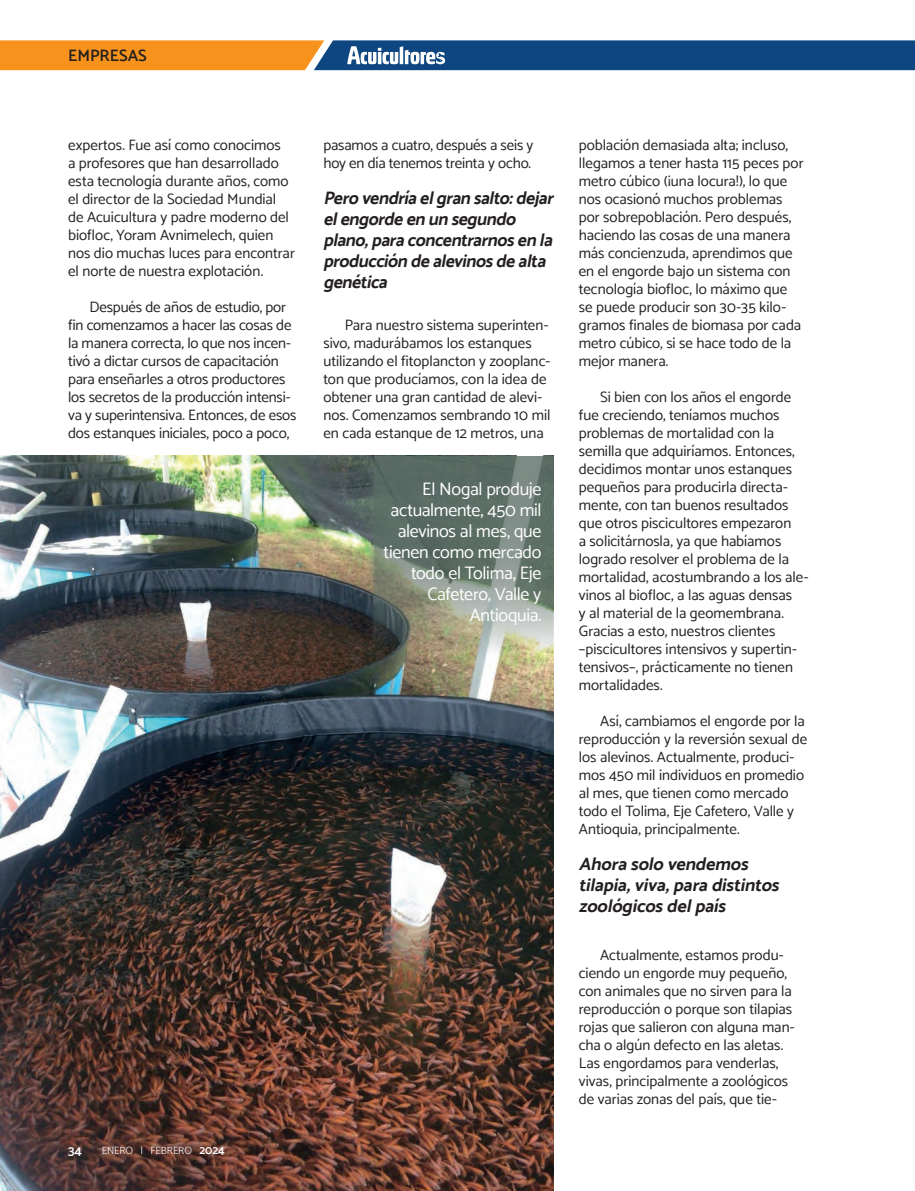
<style>
.page{position:relative;width:915px;height:1191px;background:#fff}
.page>*{position:absolute;margin:0;border:0;box-sizing:border-box;transform-origin:0 0}
.t1{font:italic 700 18px/21px "Catamaran";color:#231f20}
.t2{font:18px/21px "Catamaran";letter-spacing:-.02em;color:#fff;text-align:right}
.t3{font:600 16.5px "Catamaran";color:#231f20}
.t4{font:15px/18px "Catamaran";color:#231f20}
.t5{font:600 13.5px "Catamaran";color:#fff}
.t6{font:300 10.5px "Catamaran";color:#fff}
.s1{font-weight:600;font-size:12px}
</style>
<div class="page">
<svg style="left:0;top:40px;width:915px;height:30px;background:#6a6a65"></svg>
<img style="left:0;top:456px;width:553px;height:735px">
<svg style="left:367px;top:456px;width:186px;height:198px;background:#758075"></svg>
<p class="t3" style="left:68px;top:46px;width:80px">EMPRESAS</p>
<p class="t4" style="left:68px;top:136px;width:228px">expertos. Fue así como conocimos<br>a profesores que han desarrollado esta tecnología durante años, como el director de la Sociedad Mundial de Acuicultura y padre moderno del biofloc, Yoram Avnimelech, quien nos dio muchas luces para encontrar el norte de nuestra explotación.</p>
<p class="t4" style="left:68px;top:298px;width:230px;text-indent:21px">Después de años de estudio, por fin comenzamos a hacer las cosas de la manera correcta, lo que nos incen&shy;tivó a dictar cursos de capacitación para enseñarles a otros productores los secretos de la producción intensi&shy;va y superintensiva. Entonces, de esos dos estanques iniciales, poco a poco,</p>
<p class="t5" style="left:68px;top:1142px;width:15px">34</p>
<p class="t6" style="left:102px;top:1143px;width:124px">ENERO | FEBRERO <span class="s1">2024</span></p>
<p class="t4" style="left:323px;top:136px;width:211px">pasamos a cuatro, después a seis y hoy en día tenemos treinta y ocho.</p>
<p class="t1" style="left:323px;top:187px;width:237px">Perovendríaelgransalto:dejar elengordeenunsegundo plano,paraconcentrarnosenla produccióndealevinosdealta genética</p>
<p class="t4" style="left:323px;top:316px;width:228px;text-indent:21px">Para nuestro sistema superinten&shy;sivo, madurábamos los estanques utilizando el fitoplancton y zooplanc&shy;ton que producíamos, con la idea de obtener una gran cantidad de alevi&shy;nos. Comenzamos sembrando 10 mil en cada estanque de 12 metros, una</p>
<p class="t2" style="left:383px;top:478px;width:159px">El Nogal produje actualmente, 450 mil alevinos al mes, que tienen como mercado todo el Tolima, Eje<br>Cafetero, Valle y<br>Antioquia.</p>
<p class="t4" style="left:578px;top:136px;width:226px">población demasiada alta; incluso, llegamos a tener hasta 115 peces por metro cúbico (¡una locura!), lo que nos ocasionó muchos problemas por sobrepoblación. Pero después, haciendo las cosas de una manera más concienzuda, aprendimos que en el engorde bajo un sistema con tecnología biofloc, lo máximo que se puede producir son 30-35 kilo&shy;gramos finales de biomasa por cada metro cúbico, si se hace todo de la mejor manera.</p>
<p class="t4" style="left:578px;top:388px;width:231px;text-indent:21px">Si bien con los años el engorde fue creciendo, teníamos muchos problemas de mortalidad con la semilla que adquiríamos. Entonces, decidimos montar unos estanques pequeños para producirla directa&shy;mente, con tan buenos resultados que otros piscicultores empezaron<br>a solicitárnosla, ya que habíamos logrado resolver el problema de la mortalidad, acostumbrando a los ale&shy;vinos al biofloc, a las aguas densas<br>y al material de la geomembrana.<br>Gracias a esto, nuestros clientes –piscicultores intensivos y supertin&shy;tensivos–, prácticamente no tienen mortalidades.</p>
<p class="t4" style="left:578px;top:712px;width:230px;text-indent:21px">Así, cambiamos el engorde por la reproducción y la reversión sexual de los alevinos. Actualmente, produci&shy;mos 450 mil individuos en promedio al mes, que tienen como mercado todo el Tolima, Eje Cafetero, Valle y Antioquia, principalmente.</p>
<p class="t1" style="left:578px;top:853px;width:207px">Ahorasolo vendemos tilapia,viva,paradistintos zoológicosdelpaís</p>
<p class="t4" style="left:578px;top:946px;width:217px;text-indent:21px">Actualmente, estamos produ&shy;ciendo un engorde muy pequeño, con animales que no sirven para la reproducción o porque son tilapias rojas que salieron con alguna man&shy;cha o algún defecto en las aletas.<br>Las engordamos para venderlas, vivas, principalmente a zoológicos de varias zonas del país, que tie-</p>
</div>
